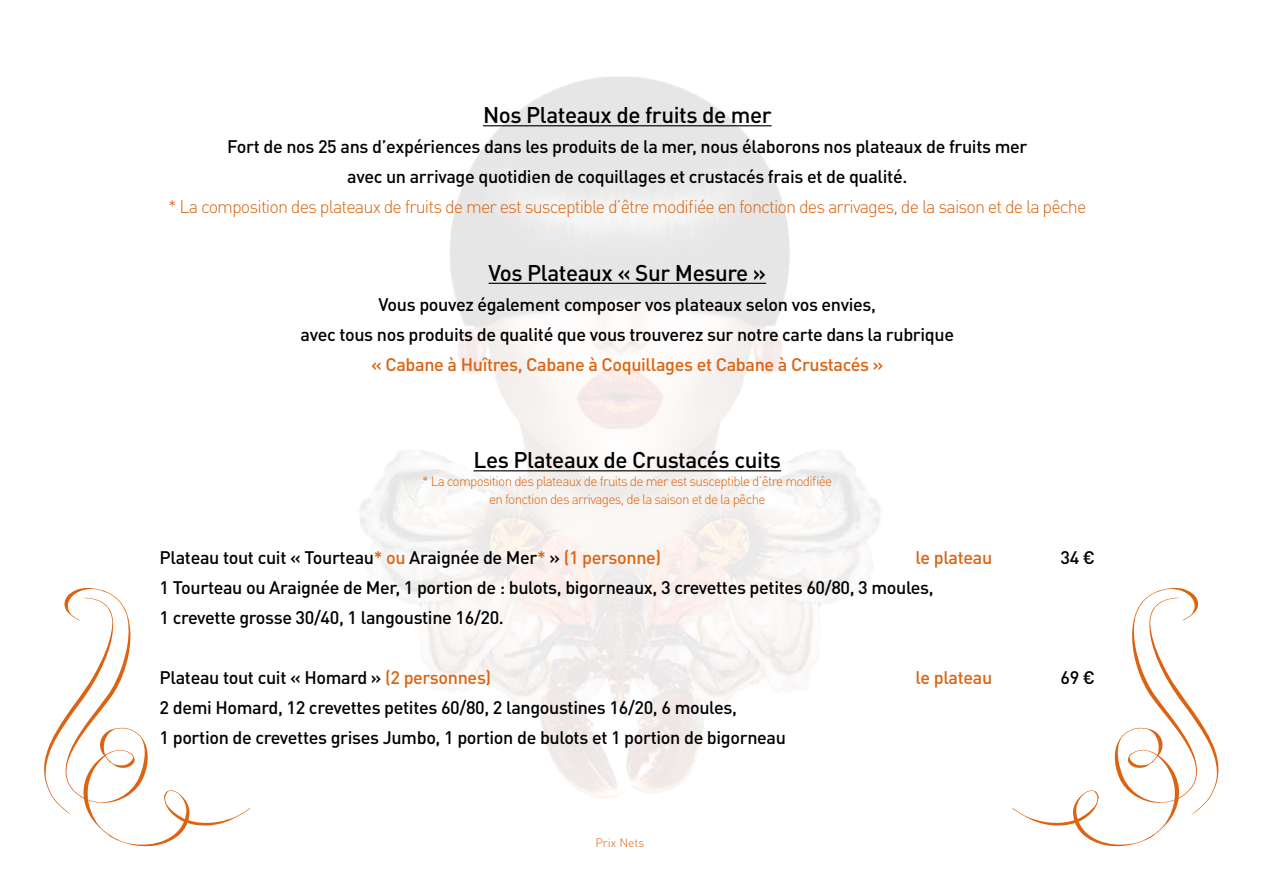
<style>
.page{position:relative;width:1263px;height:893px;background:#fff}
.page>*{position:absolute;margin:0;border:0;box-sizing:border-box;transform-origin:0 0}
.t1{font:500 22.5px "DIN Pro";letter-spacing:-.02em;color:#000}
.t2{font:500 18px/30px "DIN Pro";letter-spacing:-.02em;color:#000;text-align:center}
.t3{font:300 18px "DIN Pro";letter-spacing:-.05em;color:#db6412}
.t4{font:500 18px "DIN Pro";letter-spacing:-.02em;color:#db6412}
.t5{font:300 13.5px/18px "DIN Pro";letter-spacing:-.05em;color:#db6412;text-align:center}
.t6{font:300 12px "DIN Pro";color:#db6412}
.s1{color:#db6412}
</style>
<div class="page">
<svg style="left:44px;top:587px;width:207px;height:260px"></svg>
<svg style="left:1012px;top:587px;width:207px;height:260px"></svg>
<hr style="left:483px;top:125px;width:289px;height:1px;background:#000">
<hr style="left:488px;top:283px;width:278px;height:1px;background:#000">
<hr style="left:473px;top:470px;width:308px;height:1px;background:#000">
<p class="t1" style="left:483px;top:101px;width:290px">Nos Plateaux de fruits de mer</p>
<p class="t2" style="left:227px;top:131px;width:802px">Fort de nos 25 ans d’expériences dans les produits de la mer, nous élaborons nos plateaux de fruits mer avec un arrivage quotidien de coquillages et crustacés frais et de qualité.</p>
<p class="t3" style="left:168px;top:196px;width:920px">* La composition des plateaux de fruits de mer est susceptible d’être modifiée en fonction des arrivages, de la saison et de la pêche</p>
<p class="t1" style="left:488px;top:258px;width:279px">Vos Plateaux « Sur Mesure »</p>
<p class="t2" style="left:301px;top:289px;width:655px">Vous pouvez également composer vos plateaux selon vos envies,<br>avec tous nos produits de qualité que vous trouverez sur notre carte dans la rubrique</p>
<p class="t4" style="left:371px;top:353px;width:514px">« Cabane à Huîtres, Cabane à Coquillages et Cabane à Crustacés »</p>
<p class="t1" style="left:473px;top:446px;width:309px">Les Plateaux de Crustacés cuits</p>
<p class="t5" style="left:422px;top:472px;width:412px">* La composition des plateaux de fruits de mer est susceptible d’être modifiée en fonction des arrivages, de la saison et de la pêche</p>
<p class="t2" style="left:160px;top:542px;width:503px">Plateau tout cuit « Tourteau<span class="s1">* ou</span> Araignée de Mer<span class="s1">*</span> » <span class="s1">(1 personne)</span></p>
<p class="t4" style="left:916px;top:546px;width:78px">le plateau</p>
<p class="t2" style="left:1060px;top:542px;width:36px">34 €</p>
<p class="t2" style="left:160px;top:572px;width:776px;text-align:left">1 Tourteau ou Araignée de Mer, 1 portion de : bulots, bigorneaux, 3 crevettes petites 60/80, 3 moules,<br>1 crevette grosse 30/40, 1 langoustine 16/20.</p>
<p class="t2" style="left:160px;top:662px;width:333px">Plateau tout cuit « Homard » <span class="s1">(2 personnes)</span></p>
<p class="t4" style="left:916px;top:666px;width:78px">le plateau</p>
<p class="t2" style="left:1060px;top:662px;width:36px">69 €</p>
<p class="t2" style="left:160px;top:692px;width:628px;text-align:left">2 demi Homard, 12 crevettes petites 60/80, 2 langoustines 16/20, 6 moules,<br>1 portion de crevettes grises Jumbo, 1 portion de bulots et 1 portion de bigorneau</p>
<p class="t6" style="left:595px;top:835px;width:50px">Prix Nets</p>
</div>
